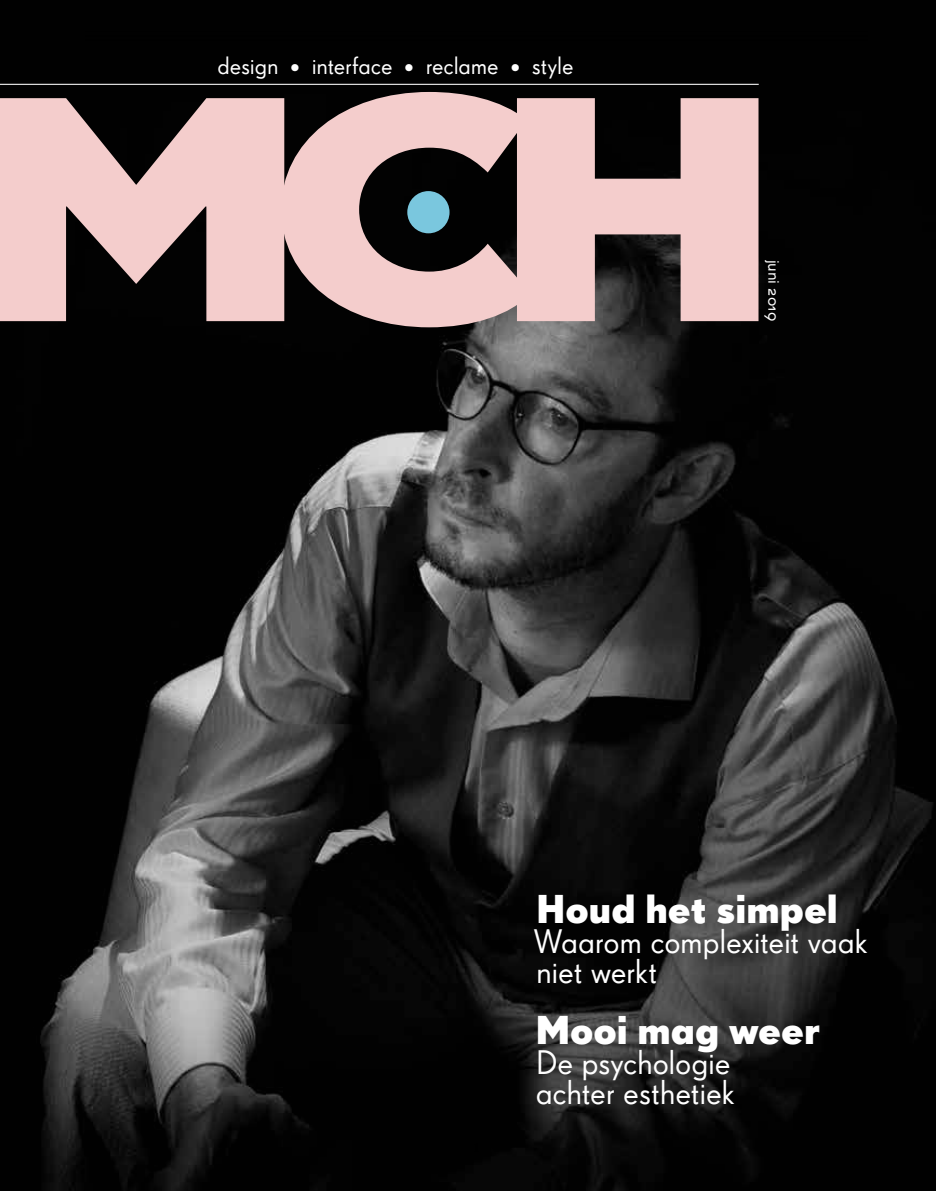
<style>
.page{position:relative;width:936px;height:1191px;background:#fff}
.page>*{position:absolute;margin:0;border:0;box-sizing:border-box;transform-origin:0 0}
.t1{font:700 309.6px "Super Grotesk Pro";color:#f4cdcc;scale:1.26 1}
.t2{font:700 39px "Super Grotesk Pro";color:#fff}
.t3{font:33px/30px "Super Grotesk Pro";letter-spacing:-.01em;color:#fff}
.t4{font:24px "Super Grotesk Pro";letter-spacing:-.01em;color:#fff}
.t5{font:18px "Super Grotesk Pro";color:#fff}
</style>
<div class="page">
<img style="left:0;top:0;width:935px;height:1191px">
<hr style="left:0;top:84px;width:758px;height:1px;background:#fff">
<div style="left:407px;top:191px;width:42px;height:42px;background:#7ac7de;border-radius:50%"></div>
<p class="t4" style="left:217px;top:51px;width:357px">design • interface • reclame • style</p>
<h1 class="t1" style="left:-35px;top:18px;width:650px">MCH</h1>
<p class="t5" style="left:785px;top:260px;width:63px;rotate:90deg">juni 2019</p>
<p class="t2" style="left:536px;top:885px;width:303px">Houd het simpel</p>
<p class="t3" style="left:534px;top:926px;width:336px">Waarom complexiteit vaak niet werkt</p>
<p class="t2" style="left:535px;top:1006px;width:286px">Mooi mag weer</p>
<p class="t3" style="left:535px;top:1047px;width:201px">De psychologie achter esthetiek</p>
</div>
